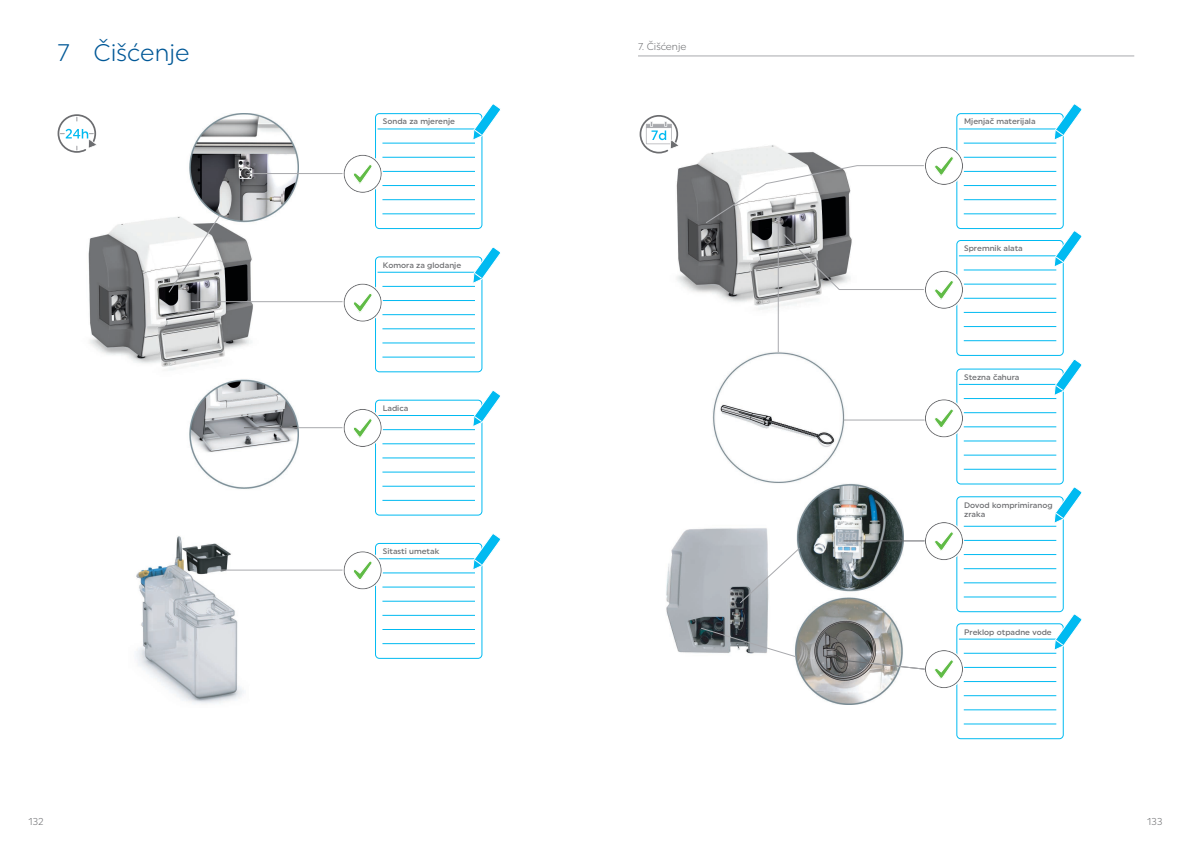
<style>
.page{position:relative;width:1191px;height:842px;background:#fff}
.page>*{position:absolute;margin:0;border:0;box-sizing:border-box;transform-origin:0 0}
.t1{font:24px "Uniform Pro Ivoclar Lgt";color:#015897}
.t2{font:10px "Uniform Pro Ivoclar Lgt";color:#6c6d70}
.t3{font:500 8px/9px "Uniform Pro Ivoclar";color:#6c6d70}
</style>
<div class="page">
<div style="left:375px;top:113px;width:107px;height:116px;border:1px solid #00baf1;border-radius:4px"></div>
<hr style="left:382px;top:143px;width:93px;height:1px;background:#00baf1">
<hr style="left:382px;top:157px;width:93px;height:1px;background:#00baf1">
<hr style="left:382px;top:171px;width:93px;height:1px;background:#00baf1">
<hr style="left:382px;top:185px;width:93px;height:1px;background:#00baf1">
<hr style="left:382px;top:199px;width:93px;height:1px;background:#00baf1">
<hr style="left:377px;top:128px;width:103px;height:1px;background:#00baf1">
<hr style="left:382px;top:213px;width:93px;height:1px;background:#00baf1">
<svg style="left:472px;top:104px;width:29px;height:37px"></svg>
<div style="left:375px;top:256px;width:107px;height:116px;border:1px solid #00baf1;border-radius:4px"></div>
<hr style="left:382px;top:286px;width:93px;height:1px;background:#00baf1">
<hr style="left:382px;top:300px;width:93px;height:1px;background:#00baf1">
<hr style="left:382px;top:314px;width:93px;height:1px;background:#00baf1">
<hr style="left:382px;top:328px;width:93px;height:1px;background:#00baf1">
<hr style="left:382px;top:342px;width:93px;height:1px;background:#00baf1">
<hr style="left:377px;top:272px;width:103px;height:1px;background:#00baf1">
<hr style="left:382px;top:357px;width:93px;height:1px;background:#00baf1">
<svg style="left:472px;top:247px;width:28px;height:37px"></svg>
<div style="left:375px;top:400px;width:107px;height:116px;border:1px solid #00baf1;border-radius:4px"></div>
<hr style="left:382px;top:429px;width:93px;height:1px;background:#00baf1">
<hr style="left:382px;top:443px;width:93px;height:1px;background:#00baf1">
<hr style="left:382px;top:457px;width:93px;height:1px;background:#00baf1">
<hr style="left:382px;top:472px;width:93px;height:1px;background:#00baf1">
<hr style="left:382px;top:486px;width:93px;height:1px;background:#00baf1">
<hr style="left:377px;top:415px;width:103px;height:1px;background:#00baf1">
<hr style="left:382px;top:500px;width:93px;height:1px;background:#00baf1">
<svg style="left:472px;top:390px;width:28px;height:37px"></svg>
<div style="left:375px;top:543px;width:107px;height:116px;border:1px solid #00baf1;border-radius:4px"></div>
<hr style="left:382px;top:572px;width:93px;height:1px;background:#00baf1">
<hr style="left:382px;top:586px;width:93px;height:1px;background:#00baf1">
<hr style="left:382px;top:601px;width:93px;height:1px;background:#00baf1">
<hr style="left:382px;top:615px;width:93px;height:1px;background:#00baf1">
<hr style="left:382px;top:629px;width:93px;height:1px;background:#00baf1">
<hr style="left:377px;top:558px;width:103px;height:1px;background:#00baf1">
<hr style="left:382px;top:643px;width:93px;height:1px;background:#00baf1">
<svg style="left:472px;top:533px;width:29px;height:38px"></svg>
<img style="left:88px;top:113px;width:210px;height:376px">
<img style="left:136px;top:536px;width:177px;height:168px">
<svg style="left:57px;top:113px;width:42px;height:42px"></svg>
<hr style="left:247px;top:173px;width:135px;height:1px;background:#a8a9ad">
<hr style="left:191px;top:301px;width:160px;height:1px;background:#a8a9ad">
<hr style="left:244px;top:427px;width:107px;height:1px;background:#a8a9ad">
<hr style="left:213px;top:570px;width:138px;height:1px;background:#a8a9ad">
<svg style="left:342px;top:154px;width:41px;height:40px"></svg>
<svg style="left:342px;top:282px;width:41px;height:41px"></svg>
<svg style="left:342px;top:408px;width:41px;height:40px"></svg>
<svg style="left:342px;top:550px;width:41px;height:40px"></svg>
<hr style="left:244px;top:427px;width:54px;height:1px;background:#6c6d70">
<svg style="left:168px;top:215px;width:52px;height:78px"></svg>
<hr style="left:638px;top:56px;width:496px;height:1px;background:#a8a9ad">
<div style="left:956px;top:113px;width:107px;height:116px;border:1px solid #00baf1;border-radius:4px"></div>
<hr style="left:963px;top:143px;width:93px;height:1px;background:#00baf1">
<hr style="left:963px;top:157px;width:93px;height:1px;background:#00baf1">
<hr style="left:963px;top:171px;width:93px;height:1px;background:#00baf1">
<hr style="left:963px;top:185px;width:93px;height:1px;background:#00baf1">
<hr style="left:963px;top:199px;width:93px;height:1px;background:#00baf1">
<hr style="left:959px;top:128px;width:102px;height:1px;background:#00baf1">
<hr style="left:963px;top:213px;width:93px;height:1px;background:#00baf1">
<svg style="left:1053px;top:104px;width:29px;height:37px"></svg>
<div style="left:956px;top:240px;width:107px;height:116px;border:1px solid #00baf1;border-radius:4px"></div>
<hr style="left:963px;top:269px;width:93px;height:1px;background:#00baf1">
<hr style="left:963px;top:284px;width:93px;height:1px;background:#00baf1">
<hr style="left:963px;top:298px;width:93px;height:1px;background:#00baf1">
<hr style="left:963px;top:312px;width:93px;height:1px;background:#00baf1">
<hr style="left:963px;top:326px;width:93px;height:1px;background:#00baf1">
<hr style="left:959px;top:255px;width:102px;height:1px;background:#00baf1">
<hr style="left:963px;top:340px;width:93px;height:1px;background:#00baf1">
<svg style="left:1053px;top:230px;width:29px;height:38px"></svg>
<div style="left:956px;top:369px;width:107px;height:115px;border:1px solid #00baf1;border-radius:4px"></div>
<hr style="left:963px;top:398px;width:93px;height:1px;background:#00baf1">
<hr style="left:963px;top:412px;width:93px;height:1px;background:#00baf1">
<hr style="left:963px;top:426px;width:93px;height:1px;background:#00baf1">
<hr style="left:963px;top:440px;width:93px;height:1px;background:#00baf1">
<hr style="left:963px;top:455px;width:93px;height:1px;background:#00baf1">
<hr style="left:959px;top:384px;width:102px;height:1px;background:#00baf1">
<hr style="left:963px;top:469px;width:93px;height:1px;background:#00baf1">
<svg style="left:1053px;top:359px;width:29px;height:37px"></svg>
<div style="left:956px;top:496px;width:107px;height:116px;border:1px solid #00baf1;border-radius:4px"></div>
<hr style="left:963px;top:526px;width:93px;height:1px;background:#00baf1">
<hr style="left:963px;top:540px;width:93px;height:1px;background:#00baf1">
<hr style="left:963px;top:554px;width:93px;height:1px;background:#00baf1">
<hr style="left:963px;top:568px;width:93px;height:1px;background:#00baf1">
<hr style="left:963px;top:582px;width:93px;height:1px;background:#00baf1">
<hr style="left:963px;top:596px;width:93px;height:1px;background:#00baf1">
<svg style="left:1053px;top:487px;width:29px;height:37px"></svg>
<div style="left:956px;top:623px;width:107px;height:116px;border:1px solid #00baf1;border-radius:4px"></div>
<hr style="left:963px;top:653px;width:93px;height:1px;background:#00baf1">
<hr style="left:963px;top:667px;width:93px;height:1px;background:#00baf1">
<hr style="left:963px;top:681px;width:93px;height:1px;background:#00baf1">
<hr style="left:963px;top:695px;width:93px;height:1px;background:#00baf1">
<hr style="left:963px;top:709px;width:93px;height:1px;background:#00baf1">
<hr style="left:959px;top:639px;width:102px;height:1px;background:#00baf1">
<hr style="left:963px;top:723px;width:93px;height:1px;background:#00baf1">
<svg style="left:1053px;top:614px;width:29px;height:37px"></svg>
<img style="left:666px;top:145px;width:237px;height:559px">
<hr style="left:778px;top:223px;width:1px;height:129px;background:#a8a9ad">
<hr style="left:859px;top:482px;width:74px;height:1px;background:#fff">
<svg style="left:705px;top:146px;width:259px;height:77px"></svg>
<svg style="left:783px;top:234px;width:181px;height:76px"></svg>
<svg style="left:923px;top:398px;width:41px;height:40px"></svg>
<svg style="left:639px;top:115px;width:41px;height:41px"></svg>
<svg style="left:739px;top:547px;width:61px;height:56px"></svg>
<svg style="left:700px;top:628px;width:96px;height:29px"></svg>
<hr style="left:843px;top:420px;width:81px;height:1px;background:#a8a9ad">
<hr style="left:843px;top:541px;width:81px;height:1px;background:#6c6d70">
<svg style="left:904px;top:521px;width:60px;height:40px"></svg>
<svg style="left:843px;top:647px;width:121px;height:42px"></svg>
<h1 class="t1" style="left:57px;top:38px;width:134px">7 Čišćenje</h1>
<p class="t3" style="left:383px;top:117px;width:74px">Sonda za mjerenje</p>
<p class="t3" style="left:383px;top:260px;width:80px">Komora za glodanje</p>
<p class="t3" style="left:383px;top:404px;width:27px">Ladica</p>
<p class="t3" style="left:383px;top:547px;width:58px">Sitasti umetak</p>
<p class="t2" style="left:638px;top:41px;width:50px">7. Čišćenje</p>
<p class="t3" style="left:964px;top:117px;width:73px">Mjenjač materijala</p>
<p class="t3" style="left:964px;top:244px;width:60px">Spremnik alata</p>
<p class="t3" style="left:964px;top:372px;width:57px">Stezna čahura</p>
<p class="t3" style="left:964px;top:500px;width:90px">Dovod komprimiranog zraka</p>
<p class="t3" style="left:964px;top:627px;width:89px">Preklop otpadne vode</p>
<p class="t2" style="left:28px;top:816px;width:17px">132</p>
<p class="t2" style="left:1147px;top:816px;width:17px">133</p>
</div>
